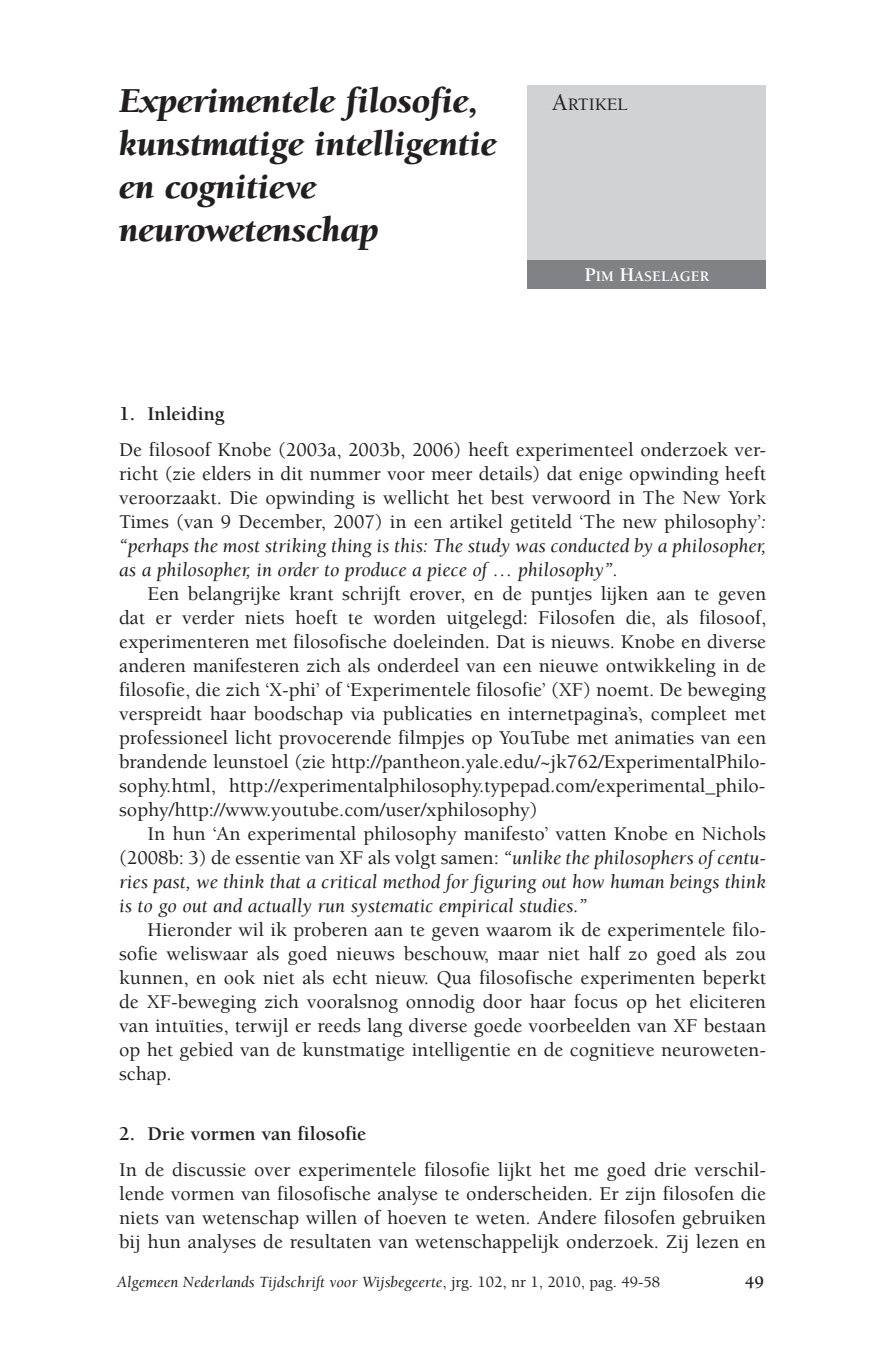
<style>
.page{position:relative;width:891px;height:1361px;background:#fff}
.page>*{position:absolute;margin:0;border:0;box-sizing:border-box;transform-origin:0 0}
.t1{font:italic 900 36px/43.2px "Berkeley";color:#231f20}
.t2{font:500 20px/24px "Berkeley";color:#231f20;text-align:justify}
.t3{font:italic 20px/24px "Berkeley";color:#231f20;text-align:justify}
.t4{font:700 20px "Berkeley";color:#231f20}
.t5{font:500 18px "Berkeley";color:#231f20}
.t6{font:700 18px "Berkeley";color:#231f20}
.t7{font:italic 16px "Berkeley";color:#231f20}
.t8{font:700 15px "Berkeley";color:#fff}
.s1{font-size:24px}
.s2{font-size:20px}
.s3{font-weight:400;font-style:italic}
.s4{font-weight:500;font-style:normal}
</style>
<div class="page">
<div style="left:527px;top:85px;width:238px;height:202px;background:#d1d2d4"></div>
<div style="left:527px;top:260px;width:238px;height:28px;background:#808285"></div>
<h1 class="t1" style="left:119px;top:80px;width:379px">Experimentele filosofie, kunstmatige intelligentie en cognitieve neurowetenschap</h1>
<p class="t5" style="left:552px;top:95px;width:77px"><span class="s1">A</span>RTIKEL</p>
<p class="t8" style="left:584px;top:268px;width:126px"><span class="s2">P</span>IM <span class="s2">H</span>ASELAGER</p>
<p class="t4" style="left:119px;top:403px;width:107px">1. Inleiding</p>
<p class="t2" style="left:119px;top:438px;width:648px">De filosoof Knobe (2003a, 2003b, 2006) heeft experimenteel onderzoek ver&shy;richt (zie elders in dit nummer voor meer details) dat enige opwinding heeft veroorzaakt. Die opwinding is wellicht het best verwoord in The New York Times (van 9 December, 2007) in een artikel getiteld ‘The new philosophy’<span class="s3">: “perhaps the most striking thing is this: The study was conducted by a philosopher, as a philosopher, in order to produce a piece of … philosophy”.</span></p>
<p class="t2" style="left:119px;top:582px;width:648px;text-indent:28px">Een belangrijke krant schrijft erover, en de puntjes lijken aan te geven dat er verder niets hoeft te worden uitgelegd: Filosofen die, als filosoof, experimenteren met filosofische doeleinden. Dat is nieuws. Knobe en diverse anderen manifesteren zich als onderdeel van een nieuwe ontwikkeling in de filosofie, die zich ‘X-phi’ of ‘Experimentele filosofie’ (XF) noemt. De beweging verspreidt haar boodschap via publicaties en internetpagina’s, compleet met professioneel licht provocerende filmpjes op YouTube met animaties van een brandende leunstoel (zie http://pantheon.yale.edu/~jk762/ExperimentalPhilo&shy;sophy.html, http://experimentalphilosophy.typepad.com/experimental_philo&shy;sophy/http://www.youtube.com/user/xphilosophy)</p>
<p class="t3" style="left:119px;top:822px;width:648px;text-indent:28px"><span class="s4">In hun ‘An experimental philosophy manifesto’ vatten Knobe en Nichols (2008b: 3) de essentie van XF als volgt samen:</span> “unlike the philosophers of centu&shy;ries past, we think that a critical method for figuring out how human beings think is to go out and actually run systematic empirical studies.”</p>
<p class="t2" style="left:119px;top:918px;width:648px;text-indent:28px">Hieronder wil ik proberen aan te geven waarom ik de experimentele filo&shy;sofie weliswaar als goed nieuws beschouw, maar niet half zo goed als zou kunnen, en ook niet als echt nieuw. Qua filosofische experimenten beperkt de XF-beweging zich vooralsnog onnodig door haar focus op het eliciteren van intuïties, terwijl er reeds lang diverse goede voorbeelden van XF bestaan op het gebied van de kunstmatige intelligentie en de cognitieve neuroweten&shy;schap.</p>
<p class="t4" style="left:119px;top:1123px;width:249px">2. Drie vormen van filosofie</p>
<p class="t2" style="left:119px;top:1158px;width:648px">In de discussie over experimentele filosofie lijkt het me goed drie verschil&shy;lende vormen van filosofische analyse te onderscheiden. Er zijn filosofen die niets van wetenschap willen of hoeven te weten. Andere filosofen gebruiken bij hun analyses de resultaten van wetenschappelijk onderzoek. Zij lezen en</p>
<p class="t7" style="left:117px;top:1273px;width:544px">Algemeen Nederlands Tijdschrift voor Wijsbegeerte<span class="s4">, jrg. 102, nr 1, 2010, pag. 49-58</span></p>
<p class="t6" style="left:744px;top:1272px;width:21px">49</p>
</div>
